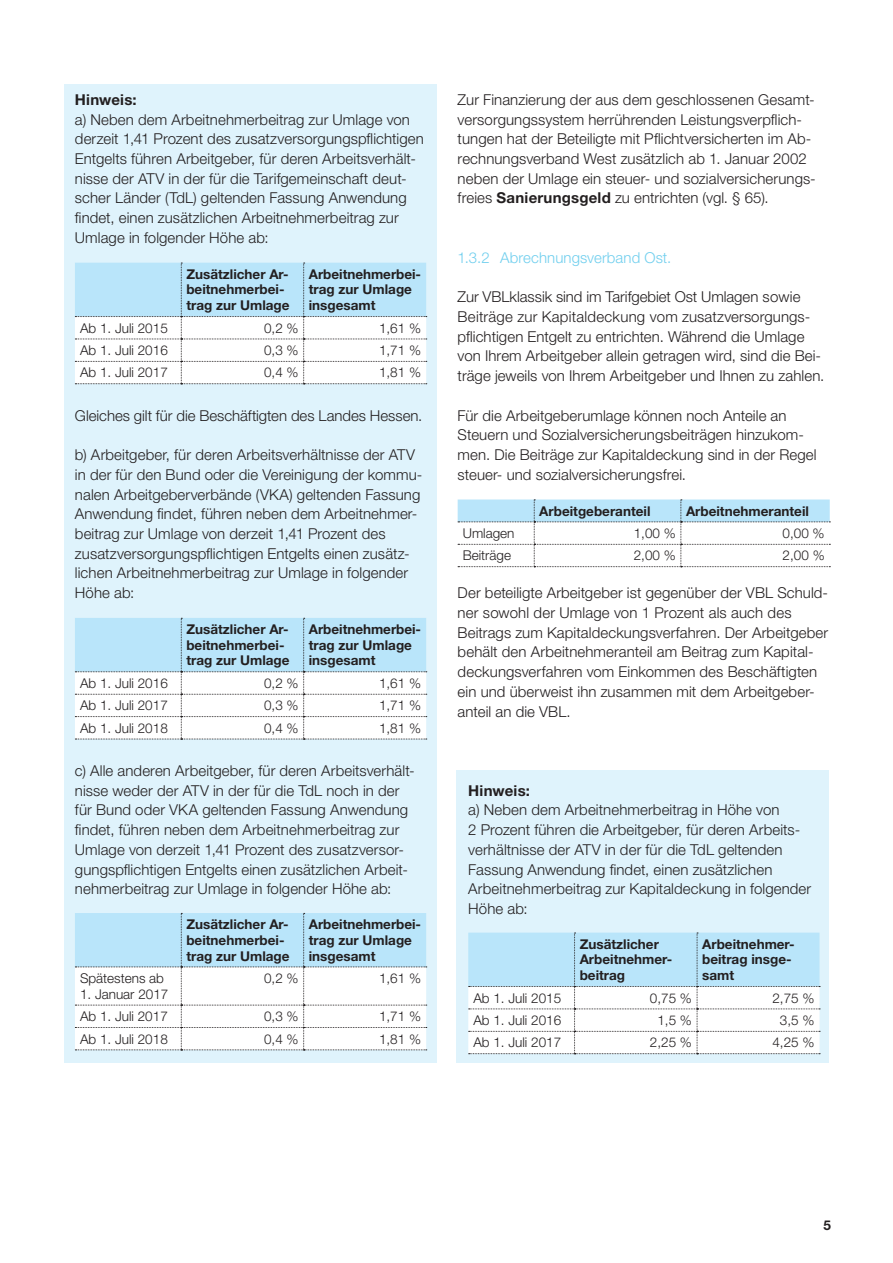
<style>
.page{position:relative;width:893px;height:1263px;background:#fff}
.page>*{position:absolute;margin:0;border:0;box-sizing:border-box;transform-origin:0 0}
.t1{font:300 15px/19.8px "Helvetica Neue LT Pro";letter-spacing:.005em;color:#231f20}
.t2{font:300 15px "Helvetica Neue LT Pro";letter-spacing:.005em;color:#71cfee}
.t3{font:700 15px "Helvetica Neue LT Pro";letter-spacing:.015em;color:#231f20}
.t4{font:700 13.5px/15.8px "Helvetica Neue LT Pro";color:#231f20}
.t5{font:300 13.5px "Helvetica Neue LT Pro";color:#231f20}
.s1{font-weight:700}
</style>
<div class="page">
<div style="left:457px;top:770px;width:372px;height:293px;background:#dff3fc"></div>
<div style="left:64px;top:85px;width:372px;height:978px;background:#dff3fc"></div>
<svg style="left:75px;top:263px;width:352px;height:121px;background:#dceff8"></svg>
<svg style="left:75px;top:618px;width:352px;height:122px;background:#dbeff8"></svg>
<svg style="left:75px;top:913px;width:352px;height:137px;background:#dff0f9"></svg>
<svg style="left:458px;top:499px;width:372px;height:68px"></svg>
<svg style="left:468px;top:933px;width:352px;height:121px;background:#dceff8"></svg>
<p class="t3" style="left:75px;top:90px;width:63px">Hinweis:</p>
<p class="t1" style="left:75px;top:109px;width:350px">a) Neben dem Arbeitnehmerbeitrag zur Umlage von derzeit 1,41 Prozent des zusatzversorgungspflichtigen Entgelts führen Arbeitgeber, für deren Arbeitsverhält&shy;nisse der ATV in der für die Tarifgemeinschaft deut&shy;scher Länder (TdL) geltenden Fassung Anwendung findet, einen zusätzlichen Arbeitnehmerbeitrag zur Umlage in folgender Höhe ab:</p>
<p class="t4" style="left:186px;top:266px;width:105px">Zusätzlicher Ar&shy;beitnehmerbei&shy;trag zur Umlage</p>
<p class="t4" style="left:309px;top:266px;width:114px">Arbeitnehmerbei&shy;trag zur Umlage insgesamt</p>
<p class="t5" style="left:80px;top:320px;width:89px">Ab 1. Juli 2015</p>
<p class="t5" style="left:264px;top:320px;width:36px">0,2 %</p>
<p class="t5" style="left:379px;top:320px;width:44px">1,61 %</p>
<p class="t5" style="left:80px;top:342px;width:89px">Ab 1. Juli 2016</p>
<p class="t5" style="left:264px;top:342px;width:36px">0,3 %</p>
<p class="t5" style="left:379px;top:342px;width:44px">1,71 %</p>
<p class="t5" style="left:80px;top:364px;width:89px">Ab 1. Juli 2017</p>
<p class="t5" style="left:264px;top:364px;width:36px">0,4 %</p>
<p class="t5" style="left:379px;top:364px;width:44px">1,81 %</p>
<p class="t1" style="left:75px;top:405px;width:349px">Gleiches gilt für die Beschäftigten des Landes Hessen.</p>
<p class="t1" style="left:75px;top:444px;width:349px">b) Arbeitgeber, für deren Arbeitsverhältnisse der ATV in der für den Bund oder die Vereinigung der kommu&shy;nalen Arbeitgeberverbände (VKA) geltenden Fassung Anwendung findet, führen neben dem Arbeitnehmer&shy;beitrag zur Umlage von derzeit 1,41 Prozent des zusatzversorgungspflichtigen Entgelts einen zusätz&shy;lichen Arbeitnehmerbeitrag zur Umlage in folgender Höhe ab:</p>
<p class="t4" style="left:186px;top:621px;width:105px">Zusätzlicher Ar&shy;beitnehmerbei&shy;trag zur Umlage</p>
<p class="t4" style="left:309px;top:621px;width:114px">Arbeitnehmerbei&shy;trag zur Umlage insgesamt</p>
<p class="t5" style="left:80px;top:675px;width:89px">Ab 1. Juli 2016</p>
<p class="t5" style="left:264px;top:675px;width:36px">0,2 %</p>
<p class="t5" style="left:379px;top:675px;width:44px">1,61 %</p>
<p class="t5" style="left:80px;top:697px;width:89px">Ab 1. Juli 2017</p>
<p class="t5" style="left:264px;top:697px;width:36px">0,3 %</p>
<p class="t5" style="left:379px;top:697px;width:44px">1,71 %</p>
<p class="t5" style="left:80px;top:720px;width:89px">Ab 1. Juli 2018</p>
<p class="t5" style="left:264px;top:720px;width:36px">0,4 %</p>
<p class="t5" style="left:379px;top:720px;width:44px">1,81 %</p>
<p class="t1" style="left:75px;top:760px;width:341px">c) Alle anderen Arbeitgeber, für deren Arbeitsverhält&shy;nisse weder der ATV in der für die TdL noch in der für Bund oder VKA geltenden Fassung Anwendung findet, führen neben dem Arbeitnehmerbeitrag zur Umlage von derzeit 1,41 Prozent des zusatzversor&shy;gungspflichtigen Entgelts einen zusätzlichen Arbeit&shy;nehmerbeitrag zur Umlage in folgender Höhe ab:</p>
<p class="t4" style="left:186px;top:916px;width:105px">Zusätzlicher Ar&shy;beitnehmerbei&shy;trag zur Umlage</p>
<p class="t4" style="left:309px;top:916px;width:114px">Arbeitnehmerbei&shy;trag zur Umlage insgesamt</p>
<p class="t5" style="left:80px;top:970px;width:86px">Spätestens ab</p>
<p class="t5" style="left:80px;top:986px;width:90px">1. Januar 2017</p>
<p class="t5" style="left:264px;top:970px;width:36px">0,2 %</p>
<p class="t5" style="left:379px;top:970px;width:44px">1,61 %</p>
<p class="t5" style="left:80px;top:1008px;width:89px">Ab 1. Juli 2017</p>
<p class="t5" style="left:264px;top:1008px;width:36px">0,3 %</p>
<p class="t5" style="left:379px;top:1008px;width:44px">1,71 %</p>
<p class="t5" style="left:80px;top:1030px;width:89px">Ab 1. Juli 2018</p>
<p class="t5" style="left:264px;top:1030px;width:36px">0,4 %</p>
<p class="t5" style="left:379px;top:1030px;width:44px">1,81 %</p>
<p class="t1" style="left:458px;top:89px;width:360px">Zur Finanzierung der aus dem geschlossenen Gesamt&shy;versorgungssystem herrührenden Leistungsverpflich&shy;tungen hat der Beteiligte mit Pflichtversicherten im Ab&shy;rechnungsverband West zusätzlich ab 1. Januar 2002 neben der Umlage ein steuer- und sozialversicherungs&shy;freies <span class="s1">Sanierungsgeld</span> zu entrichten (vgl. § 65).</p>
<p class="t2" style="left:458px;top:248px;width:215px">1.3.2 Abrechnungsverband Ost.</p>
<p class="t1" style="left:458px;top:287px;width:368px">Zur VBLklassik sind im Tarifgebiet Ost Umlagen sowie Beiträge zur Kapitaldeckung vom zusatzversorgungs&shy;pflichtigen Entgelt zu entrichten. Während die Umlage von Ihrem Arbeitgeber allein getragen wird, sind die Bei&shy;träge jeweils von Ihrem Arbeitgeber und Ihnen zu zahlen.</p>
<p class="t1" style="left:458px;top:405px;width:360px">Für die Arbeitgeberumlage können noch Anteile an Steuern und Sozialversicherungsbeiträgen hinzukom&shy;men. Die Beiträge zur Kapitaldeckung sind in der Regel steuer- und sozialversicherungsfrei.</p>
<p class="t4" style="left:539px;top:502px;width:113px">Arbeitgeberanteil</p>
<p class="t4" style="left:686px;top:502px;width:124px">Arbeitnehmeranteil</p>
<p class="t5" style="left:463px;top:525px;width:53px">Umlagen</p>
<p class="t5" style="left:634px;top:525px;width:44px">1,00 %</p>
<p class="t5" style="left:783px;top:525px;width:44px">0,00 %</p>
<p class="t5" style="left:463px;top:547px;width:50px">Beiträge</p>
<p class="t5" style="left:634px;top:547px;width:44px">2,00 %</p>
<p class="t5" style="left:783px;top:547px;width:44px">2,00 %</p>
<p class="t1" style="left:458px;top:583px;width:372px">Der beteiligte Arbeitgeber ist gegenüber der VBL Schuld&shy;ner sowohl der Umlage von 1 Prozent als auch des Beitrags zum Kapitaldeckungsverfahren. Der Arbeitgeber behält den Arbeitnehmeranteil am Beitrag zum Kapital&shy;deckungsverfahren vom Einkommen des Beschäftigten ein und überweist ihn zusammen mit dem Arbeitgeber&shy;anteil an die VBL.</p>
<p class="t3" style="left:468px;top:781px;width:63px">Hinweis:</p>
<p class="t1" style="left:468px;top:800px;width:344px">a) Neben dem Arbeitnehmerbeitrag in Höhe von<br>2 Prozent führen die Arbeitgeber, für deren Arbeits&shy;verhältnisse der ATV in der für die TdL geltenden Fassung Anwendung findet, einen zusätzlichen Arbeitnehmerbeitrag zur Kapitaldeckung in folgender Höhe ab:</p>
<p class="t4" style="left:580px;top:935px;width:94px">Zusätzlicher<br>Arbeitnehmer&shy;beitrag</p>
<p class="t4" style="left:702px;top:935px;width:94px">Arbeitnehmer&shy;beitrag insge&shy;samt</p>
<p class="t5" style="left:473px;top:989px;width:89px">Ab 1. Juli 2015</p>
<p class="t5" style="left:650px;top:989px;width:44px">0,75 %</p>
<p class="t5" style="left:772px;top:989px;width:44px">2,75 %</p>
<p class="t5" style="left:473px;top:1012px;width:89px">Ab 1. Juli 2016</p>
<p class="t5" style="left:657px;top:1012px;width:36px">1,5 %</p>
<p class="t5" style="left:780px;top:1012px;width:36px">3,5 %</p>
<p class="t5" style="left:473px;top:1034px;width:89px">Ab 1. Juli 2017</p>
<p class="t5" style="left:650px;top:1034px;width:44px">2,25 %</p>
<p class="t5" style="left:772px;top:1034px;width:44px">4,25 %</p>
<p class="t4" style="left:824px;top:1216px;width:9px">5</p>
</div>
